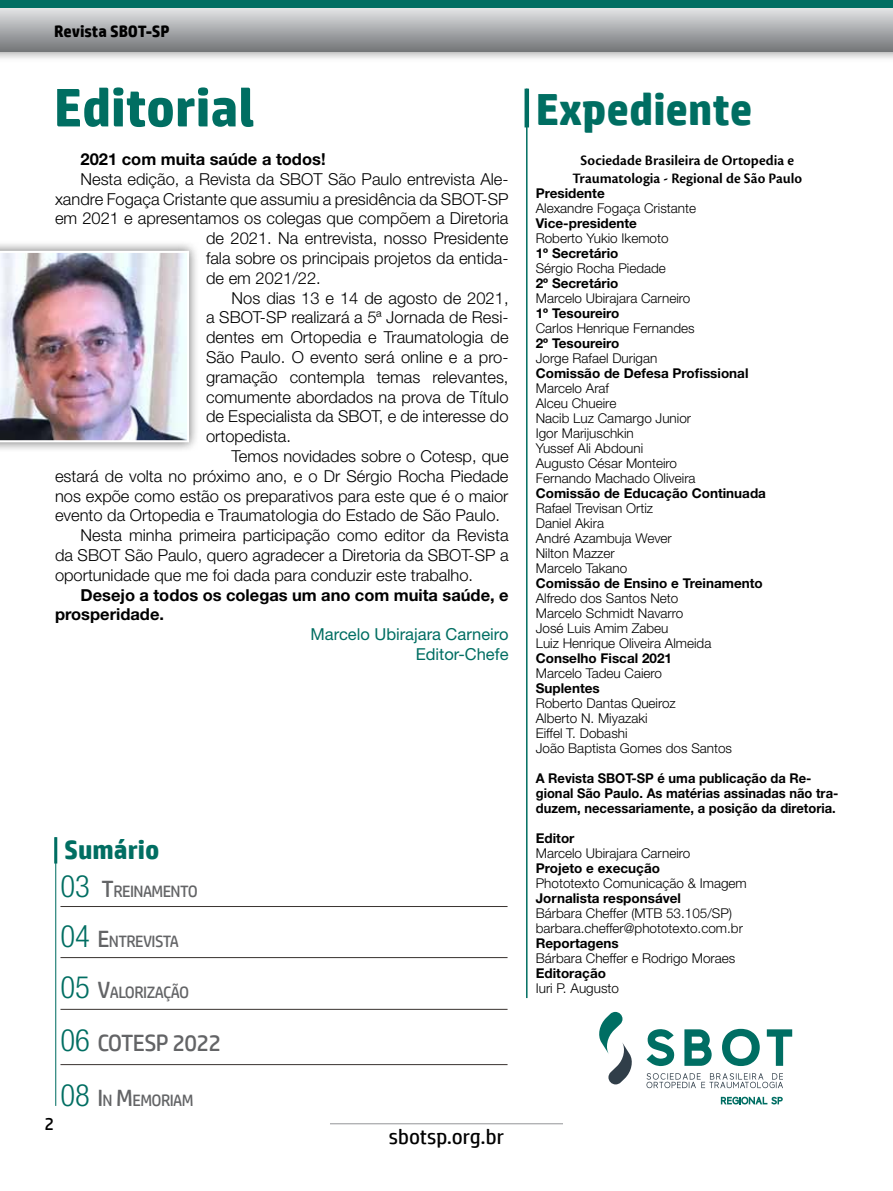
<style>
.page{position:relative;width:893px;height:1191px;background:#fff}
.page>*{position:absolute;margin:0;border:0;box-sizing:border-box;transform-origin:0 0}
.t1{font:700 54px "HP Simplified";color:#006e62}
.t2{font:700 45px "HP Simplified";color:#006e62}
.t3{font:700 26.7px "HP Simplified";color:#006e62}
.t4{font:23.55px "HP Simplified";letter-spacing:-.025em;color:#636466}
.t5{font:21px "HP Simplified";color:#000}
.t6{font:18px "HP Simplified";color:#000}
.t7{font:300 16.5px "Helvetica Neue LT Std";color:#000}
.t8{font:700 16.5px/19.8px "Helvetica Neue LT Std";color:#000}
.t9{font:16.5px "HP Simplified";letter-spacing:-.035em;color:#636466}
.t10{font:16.5px/19.8px "Helvetica Neue LT Std";color:#006e62;text-align:right}
.t11{font:700 16.5px "HP Simplified";color:#000}
.t12{font:600 15px/18px "Cronos Pro";letter-spacing:.005em;color:#000;text-align:center}
.t13{font:300 13.5px/15px "Helvetica Neue LT Std";color:#000}
.t14{font:700 13.5px "Helvetica Neue LT Std";color:#000}
.t15{font:700 13.5px/15px "Helvetica Neue LT Std";color:#000;scale:.96 1}
.s1{font-family:"Helvetica Neue LT Std";font-weight:300;font-stretch:condensed;font-size:30.75px;color:#006e62}
.s2{font-size:23.55px}
</style>
<div class="page">
<hr style="left:330px;top:1123px;width:233px;height:1px;background:#939598">
<div style="left:0;top:0;width:893px;height:63px;background:#000;opacity:.35"></div>
<svg style="left:0;top:8px;width:893px;height:43px"></svg>
<div style="left:0;top:0;width:893px;height:8px;background:#006e62"></div>
<hr style="left:526px;top:89px;width:1px;height:909px;background:#006e62">
<div style="left:524px;top:89px;width:5px;height:38px;background:#006e62"></div>
<div style="left:0;top:240px;width:199px;height:212px;background:#000;opacity:.55"></div>
<img style="left:0;top:251px;width:189px;height:191px">
<hr style="left:55px;top:837px;width:1px;height:269px;background:#006e62">
<hr style="left:60px;top:906px;width:448px;height:1px;background:#3c3633">
<hr style="left:60px;top:957px;width:448px;height:1px;background:#3c3633">
<hr style="left:54px;top:837px;width:3px;height:26px;background:#006e62">
<hr style="left:60px;top:1008px;width:448px;height:1px;background:#3c3633">
<hr style="left:60px;top:1064px;width:448px;height:1px;background:#3c3633">
<svg style="left:646px;top:1028px;width:146px;height:38px"></svg>
<svg style="left:599px;top:1012px;width:33px;height:72px"></svg>
<svg style="left:646px;top:1073px;width:137px;height:15px"></svg>
<svg style="left:721px;top:1096px;width:62px;height:8px"></svg>
<p class="t11" style="left:54px;top:21px;width:117px">Revista SBOT-SP</p>
<h1 class="t1" style="left:54px;top:76px;width:202px">Editorial</h1>
<p class="t8" style="left:81px;top:149px;width:247px">2021 com muita saúde a todos!</p>
<p class="t7" style="left:81px;top:169px;width:430px">Nesta edição, a Revista da SBOT São Paulo entrevista Ale-</p>
<p class="t7" style="left:55px;top:188px;width:455px">xandre Fogaça Cristante que assumiu a presidência da SBOT-SP</p>
<p class="t7" style="left:55px;top:208px;width:455px">em 2021 e apresentamos os colegas que compõem a Diretoria</p>
<p class="t7" style="left:206px;top:228px;width:304px">de 2021. Na entrevista, nosso Presidente</p>
<p class="t7" style="left:206px;top:248px;width:304px">fala sobre os principais projetos da entida-</p>
<p class="t7" style="left:206px;top:268px;width:116px">de em 2021/22.</p>
<p class="t7" style="left:232px;top:287px;width:278px">Nos dias 13 e 14 de agosto de 2021,</p>
<p class="t7" style="left:206px;top:307px;width:304px">a SBOT-SP realizará a 5ª Jornada de Resi-</p>
<p class="t7" style="left:206px;top:327px;width:304px">dentes em Ortopedia e Traumatologia de</p>
<p class="t7" style="left:206px;top:347px;width:304px">São Paulo. O evento será online e a pro-</p>
<p class="t7" style="left:206px;top:367px;width:304px">gramação contempla temas relevantes,</p>
<p class="t7" style="left:206px;top:386px;width:304px">comumente abordados na prova de Título</p>
<p class="t7" style="left:206px;top:406px;width:304px">de Especialista da SBOT, e de interesse do</p>
<p class="t7" style="left:206px;top:426px;width:86px">ortopedista.</p>
<p class="t7" style="left:232px;top:446px;width:278px">Temos novidades sobre o Cotesp, que</p>
<p class="t7" style="left:55px;top:466px;width:455px">estará de volta no próximo ano, e o Dr Sérgio Rocha Piedade</p>
<p class="t7" style="left:55px;top:485px;width:455px">nos expõe como estão os preparativos para este que é o maior</p>
<p class="t7" style="left:55px;top:505px;width:447px">evento da Ortopedia e Traumatologia do Estado de São Paulo.</p>
<p class="t7" style="left:81px;top:525px;width:430px">Nesta minha primeira participação como editor da Revista</p>
<p class="t7" style="left:55px;top:545px;width:455px">da SBOT São Paulo, quero agradecer a Diretoria da SBOT-SP a</p>
<p class="t7" style="left:55px;top:565px;width:420px">oportunidade que me foi dada para conduzir este trabalho.</p>
<p class="t8" style="left:55px;top:584px;width:455px;text-indent:26px">Desejo a todos os colegas um ano com muita saúde, e prosperidade.</p>
<p class="t10" style="left:311px;top:624px;width:199px">Marcelo Ubirajara Carneiro<br>Editor-Chefe</p>
<p class="t6" style="left:44px;top:1114px;width:11px">2</p>
<h3 class="t3" style="left:64px;top:834px;width:97px">Sumário</h3>
<p class="t9" style="left:60px;top:882px;width:139px"><span class="s1">03</span> <span class="s2">T</span>REINAMENTO</p>
<p class="t9" style="left:60px;top:931px;width:120px"><span class="s1">04</span> <span class="s2">E</span> NTREVISTA</p>
<p class="t9" style="left:60px;top:983px;width:130px"><span class="s1">05</span> <span class="s2">V</span>ALORIZAÇÃO</p>
<h3 class="t4" style="left:60px;top:1029px;width:61px"><span class="s1">06</span> COTES</h3>
<h3 class="t4" style="left:156px;top:1029px;width:67px">P 2022</h3>
<p class="t9" style="left:60px;top:1091px;width:135px"><span class="s1">08</span> <span class="s2">I</span> N <span class="s2">M</span> EMORIAM</p>
<p class="t5" style="left:389px;top:1125px;width:117px">sbotsp.org.br</p>
<h2 class="t2" style="left:536px;top:83px;width:218px">Expediente</h2>
<p class="t12" style="left:572px;top:151px;width:231px">Sociedade Brasileira de Ortopedia e<br>Traumatologia - Regional de São Paulo</p>
<p class="t14" style="left:536px;top:185px;width:70px">Presidente</p>
<p class="t13" style="left:536px;top:200px;width:162px">Alexandre Fogaça Cristante</p>
<p class="t14" style="left:536px;top:215px;width:103px">Vice-presidente</p>
<p class="t13" style="left:536px;top:230px;width:134px">Roberto Yukio Ikemoto</p>
<p class="t14" style="left:536px;top:245px;width:84px">1º Secretário</p>
<p class="t13" style="left:536px;top:260px;width:132px">Sérgio Rocha Piedade</p>
<p class="t14" style="left:536px;top:275px;width:84px">2º Secretário</p>
<p class="t13" style="left:536px;top:290px;width:156px">Marcelo Ubirajara Carneiro</p>
<p class="t14" style="left:536px;top:305px;width:85px">1º Tesoureiro</p>
<p class="t13" style="left:536px;top:320px;width:160px">Carlos Henrique Fernandes</p>
<p class="t14" style="left:536px;top:335px;width:85px">2º Tesoureiro</p>
<p class="t13" style="left:536px;top:350px;width:123px">Jorge Rafael Durigan</p>
<p class="t14" style="left:536px;top:365px;width:214px">Comissão de Defesa Profissional</p>
<p class="t13" style="left:536px;top:380px;width:161px">Marcelo Araf<br>Alceu Chueire<br>Nacib Luz Camargo Junior<br>Igor Marijuschkin<br>Yussef Ali Abdouni<br>Augusto César Monteiro<br>Fernando Machado Oliveira</p>
<p class="t14" style="left:536px;top:485px;width:232px">Comissão de Educação Continuada</p>
<p class="t13" style="left:536px;top:500px;width:138px">Rafael Trevisan Ortiz<br>Daniel Akira<br>André Azambuja Wever<br>Nilton Mazzer<br>Marcelo Takano</p>
<p class="t14" style="left:536px;top:575px;width:228px">Comissão de Ensino e Treinamento</p>
<p class="t13" style="left:536px;top:590px;width:177px">Alfredo dos Santos Neto<br>Marcelo Schmidt Navarro<br>José Luis Amim Zabeu<br>Luiz Henrique Oliveira Almeida</p>
<p class="t14" style="left:536px;top:650px;width:138px">Conselho Fiscal 2021</p>
<p class="t13" style="left:536px;top:665px;width:128px">Marcelo Tadeu Caiero</p>
<p class="t14" style="left:536px;top:680px;width:66px">Suplentes</p>
<p class="t13" style="left:536px;top:695px;width:198px">Roberto Dantas Queiroz<br>Alberto N. Miyazaki<br>Eiffel T. Dobashi<br>João Baptista Gomes dos Santos</p>
<p class="t15" style="left:536px;top:770px;width:317px">A Revista SBOT-SP é uma publicação da Re&shy;gional São Paulo. As matérias assinadas não tra&shy;duzem, necessariamente, a posição da diretoria.</p>
<p class="t14" style="left:536px;top:830px;width:40px">Editor</p>
<p class="t13" style="left:536px;top:845px;width:156px">Marcelo Ubirajara Carneiro</p>
<p class="t14" style="left:536px;top:860px;width:126px">Projeto e execução</p>
<p class="t13" style="left:536px;top:875px;width:213px">Phototexto Comunicação &amp; Imagem</p>
<p class="t14" style="left:536px;top:890px;width:147px">Jornalista responsável</p>
<p class="t13" style="left:536px;top:905px;width:209px">Bárbara Cheffer (MTB 53.105/SP) barbara.cheffer@phototexto.com.br</p>
<p class="t14" style="left:536px;top:935px;width:84px">Reportagens</p>
<p class="t13" style="left:536px;top:950px;width:201px">Bárbara Cheffer e Rodrigo Moraes</p>
<p class="t14" style="left:536px;top:965px;width:72px">Editoração</p>
<p class="t13" style="left:536px;top:980px;width:85px">Iuri P. Augusto</p>
</div>
